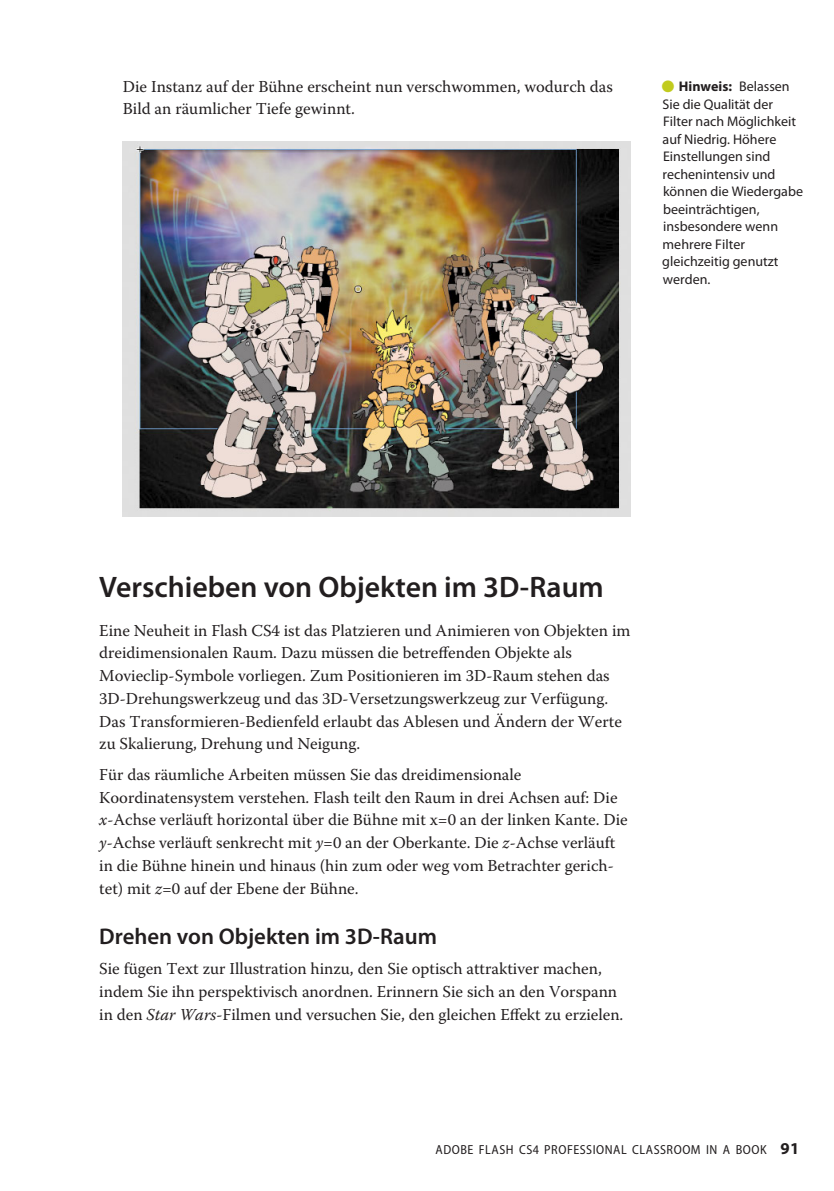
<style>
.page{position:relative;width:834px;height:1191px;background:#fff}
.page>*{position:absolute;margin:0;border:0;box-sizing:border-box;transform-origin:0 0}
.t1{font:600 29.75px "Myriad Pro";color:#221e1f}
.t2{font:600 22.75px "Myriad Pro";color:#221e1f}
.t3{font:16.62px/22.8px "Warnock Pro";color:#221e1f}
.t4{font:14px/17.5px "Myriad Pro";color:#221e1f}
.t5{font:semi-condensed 13.12px "Myriad Pro";letter-spacing:.04em;color:#221e1f}
.s1{font-family:"European Pi Three";font-size:16.62px;color:#c1cb1e}
.s2{font-weight:700}
.s3{font-style:italic}
.s4{font-weight:700;font-stretch:normal;font-size:16.62px}
</style>
<div class="page">
<img style="left:123px;top:141px;width:507px;height:375px">
<p class="t3" style="left:123px;top:74px;width:491px">Die Instanz auf der Bühne erscheint nun verschwommen, wodurch das<br>Bild an räumlicher Tiefe gewinnt.</p>
<p class="t4" style="left:661px;top:78px;width:143px"><span class="s1">#</span> <span class="s2">Hinweis:</span> Belassen<br>Sie die Qualität der<br>Filter nach Möglichkeit auf Niedrig. Höhere<br>Einstellungen sind rechenintensiv und können die Wiedergabe beeinträchtigen, insbesondere wenn mehrere Filter gleichzeitig genutzt werden.</p>
<h1 class="t1" style="left:99px;top:570px;width:506px">Verschieben von Objekten im 3D-Raum</h1>
<p class="t3" style="left:99px;top:618px;width:532px">Eine Neuheit in Flash CS4 ist das Platzieren und Animieren von Objekten im dreidimensionalen Raum. Dazu müssen die betreffenden Objekte als Movieclip-Symbole vorliegen. Zum Positionieren im 3D-Raum stehen das 3D-Drehungswerkzeug und das 3D-Versetzungswerkzeug zur Verfügung.<br>Das Transformieren-Bedienfeld erlaubt das Ablesen und Ändern der Werte zu Skalierung, Drehung und Neigung.</p>
<p class="t3" style="left:99px;top:763px;width:530px">Für das räumliche Arbeiten müssen Sie das dreidimensionale Koordinatensystem verstehen. Flash teilt den Raum in drei Achsen auf: Die <span class="s3">x</span>-Achse verläuft horizontal über die Bühne mit x=0 an der linken Kante. Die <span class="s3">y</span>-Achse verläuft senkrecht mit <span class="s3">y</span>=0 an der Oberkante. Die <span class="s3">z</span>-Achse verläuft in die Bühne hinein und hinaus (hin zum oder weg vom Betrachter gerich&shy;tet) mit <span class="s3">z</span>=0 auf der Ebene der Bühne.</p>
<h2 class="t2" style="left:99px;top:923px;width:339px">Drehen von Objekten im 3D-Raum</h2>
<p class="t3" style="left:99px;top:957px;width:525px">Sie fügen Text zur Illustration hinzu, den Sie optisch attraktiver machen, indem Sie ihn perspektivisch anordnen. Erinnern Sie sich an den Vorspann in den <span class="s3">Star Wars</span>-Filmen und versuchen Sie, den gleichen Effekt zu erzielen.</p>
<p class="t5" style="left:435px;top:1142px;width:365px">ADOBE FLASH CS4 PROFESSIONAL CLASSROOM IN A BOOK <span class="s4">91</span></p>
</div>
